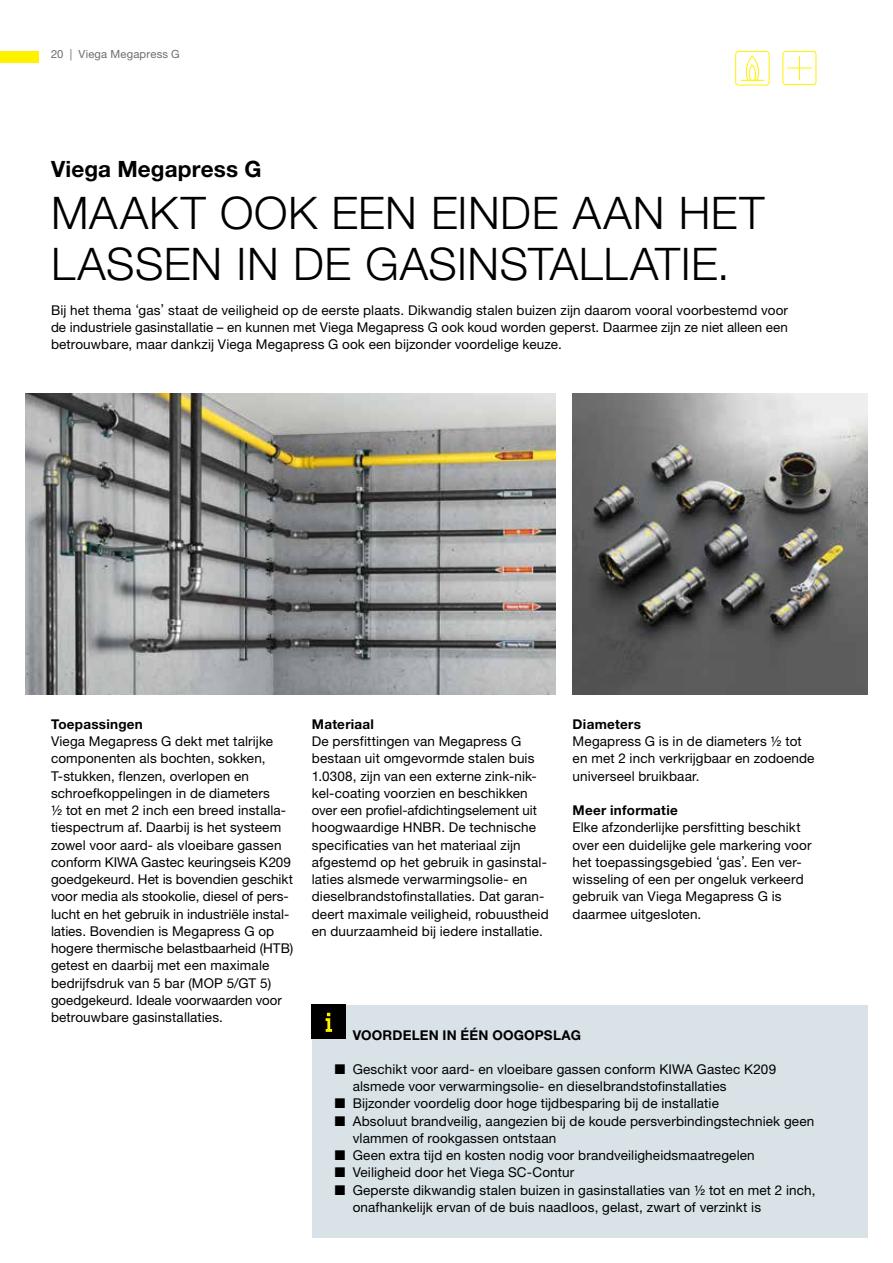
<style>
.page{position:relative;width:893px;height:1263px;background:#fff}
.page>*{position:absolute;margin:0;border:0;box-sizing:border-box;transform-origin:0 0}
.t1{font:45px/51.8px "M Ying Hei PR Cfor Viega W3";letter-spacing:.015em;color:#000}
.t2{font:22.5px "M Ying Hei PR Cfor Viega W7";letter-spacing:.005em;color:#000}
.t3{font:13.5px/17.2px "M Ying Hei PR Cfor Viega W4";letter-spacing:.01em;color:#000}
.t4{font:13.5px "M Ying Hei PR Cfor Viega W7";letter-spacing:.02em;color:#000}
.t5{font:11.25px "M Ying Hei PR Cfor Viega W4";letter-spacing:.02em;color:#6d6e71}
</style>
<div class="page">
<img style="left:573px;top:394px;width:294px;height:300px">
<img style="left:26px;top:394px;width:530px;height:300px">
<div style="left:312px;top:1005px;width:555px;height:232px;background:#d8e2e7"></div>
<div style="left:312px;top:1005px;width:34px;height:34px;background:#000"></div>
<svg style="left:326px;top:1013px;width:6px;height:19px"></svg>
<div style="left:782px;top:51px;width:34px;height:34px;border:1px solid #fff200;border-radius:3px"></div>
<svg style="left:788px;top:56px;width:23px;height:24px"></svg>
<div style="left:735px;top:51px;width:35px;height:35px;border:1px solid #fff200;border-radius:3px"></div>
<svg style="left:740px;top:55px;width:25px;height:26px"></svg>
<div style="left:0;top:51px;width:38px;height:11px;background:#fff200"></div>
<p class="t5" style="left:51px;top:47px;width:130px">20 | Viega Megapress G</p>
<h2 class="t2" style="left:51px;top:155px;width:212px">Viega Megapress G</h2>
<h1 class="t1" style="left:51px;top:187px;width:715px">MAAKT OOK EEN EINDE AAN HET<br>LASSEN IN DE GASINSTALLATIE.</h1>
<p class="t3" style="left:51px;top:301px;width:739px;text-align:justify">Bij het thema ‘gas’ staat de veiligheid op de eerste plaats. Dikwandig stalen buizen zijn daarom vooral voorbestemd voor de industriele gasinstallatie – en kunnen met Viega Megapress G ook koud worden geperst. Daarmee zijn ze niet alleen een betrouwbare, maar dankzij Viega Megapress G ook een bijzonder voordelige keuze.</p>
<p class="t4" style="left:51px;top:716px;width:93px">Toepassingen</p>
<p class="t3" style="left:51px;top:733px;width:244px">Viega Megapress G dekt met talrijke componenten als bochten, sokken, T-stukken, flenzen, overlopen en schroefkoppelingen in de diameters<br>½ tot en met 2 inch een breed installa&shy;tiespectrum af. Daarbij is het systeem zowel voor aard- als vloeibare gassen conform KIWA Gastec keuringseis K209 goedgekeurd. Het is bovendien geschikt voor media als stookolie, diesel of pers&shy;lucht en het gebruik in industriële instal&shy;laties. Bovendien is Megapress G op hogere thermische belastbaarheid (HTB) getest en daarbij met een maximale bedrijfsdruk van 5 bar (MOP 5/GT 5) goedgekeurd. Ideale voorwaarden voor betrouwbare gasinstallaties.</p>
<p class="t4" style="left:312px;top:716px;width:64px">Materiaal</p>
<p class="t3" style="left:312px;top:733px;width:238px">De persfittingen van Megapress G bestaan uit omgevormde stalen buis 1.0308, zijn van een externe zink-nik&shy;kel-coating voorzien en beschikken over een profiel-afdichtingselement uit hoogwaardige HNBR. De technische specificaties van het materiaal zijn afgestemd op het gebruik in gasinstal&shy;laties alsmede verwarmingsolie- en dieselbrandstofinstallaties. Dat garan&shy;deert maximale veiligheid, robuustheid en duurzaamheid bij iedere installatie.</p>
<p class="t4" style="left:573px;top:716px;width:70px">Diameters</p>
<p class="t3" style="left:573px;top:733px;width:243px">Megapress G is in de diameters ½ tot en met 2 inch verkrijgbaar en zodoende universeel bruikbaar.</p>
<p class="t4" style="left:573px;top:802px;width:107px">Meer informatie</p>
<p class="t3" style="left:573px;top:819px;width:240px">Elke afzonderlijke persfitting beschikt over een duidelijke gele markering voor het toepassingsgebied ‘gas’. Een ver&shy;wisseling of een per ongeluk verkeerd gebruik van Viega Megapress G is daarmee uitgesloten.</p>
<p class="t4" style="left:353px;top:1027px;width:230px">VOORDELEN IN ÉÉN OOGOPSLAG</p>
<p class="t3" style="left:353px;top:1060px;width:425px;text-indent:-18px">■ Geschikt voor aard- en vloeibare gassen conform KIWA Gastec K209 alsmede voor verwarmingsolie- en dieselbrandstofinstallaties</p>
<p class="t3" style="left:335px;top:1095px;width:386px">■ Bijzonder voordelig door hoge tijdbesparing bij de installatie</p>
<p class="t3" style="left:353px;top:1112px;width:463px;text-indent:-18px">■ Absoluut brandveilig, aangezien bij de koude persverbindingstechniek geen vlammen of rookgassen ontstaan</p>
<p class="t3" style="left:335px;top:1147px;width:421px">■ Geen extra tijd en kosten nodig voor brandveiligheidsmaatregelen</p>
<p class="t3" style="left:335px;top:1164px;width:241px">■ Veiligheid door het Viega SC-Contur</p>
<p class="t3" style="left:353px;top:1181px;width:464px;text-indent:-18px">■ Geperste dikwandig stalen buizen in gasinstallaties van ½ tot en met 2 inch, onafhankelijk ervan of de buis naadloos, gelast, zwart of verzinkt is</p>
</div>
